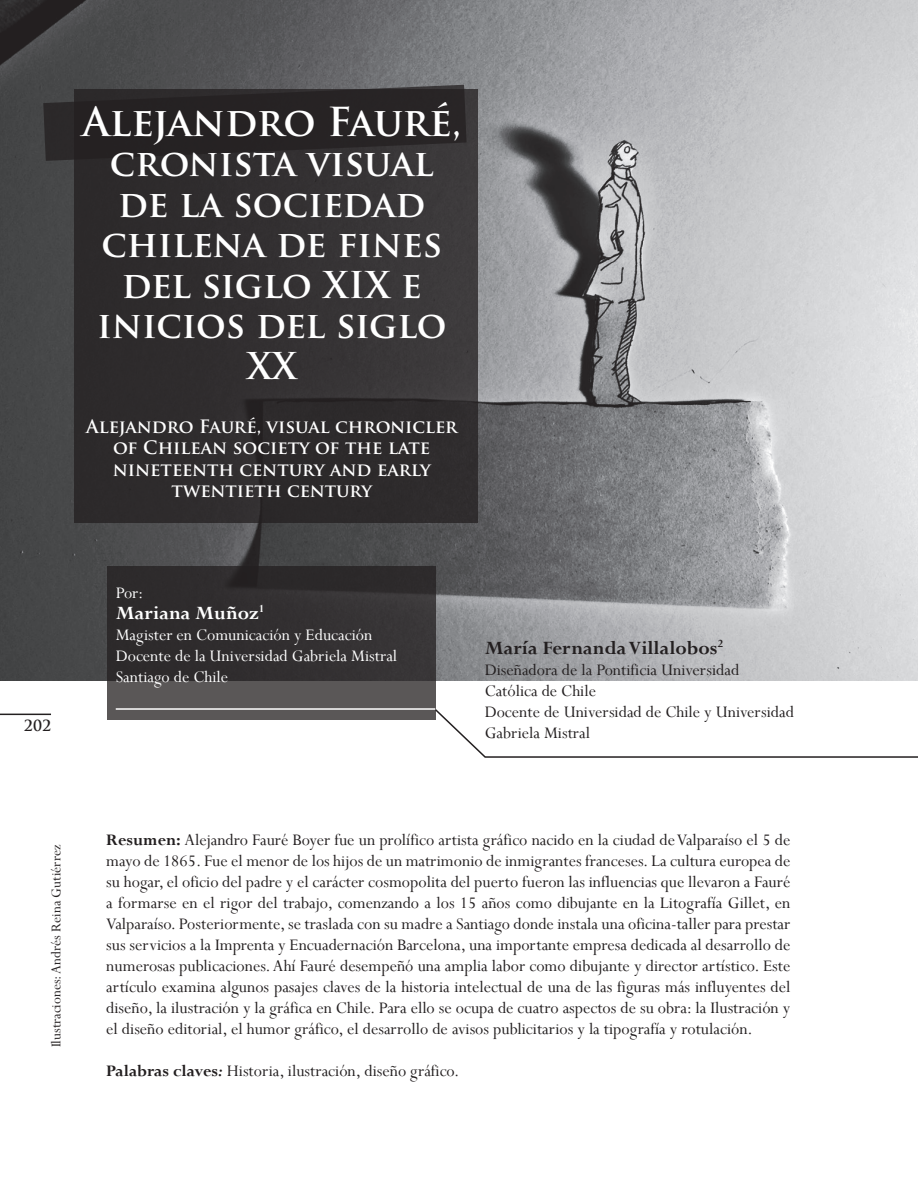
<style>
.page{position:relative;width:918px;height:1188px;background:#fff}
.page>*{position:absolute;margin:0;border:0;box-sizing:border-box;transform-origin:0 0}
.t1{font:700 39px "Trajan Pro";letter-spacing:-.005em;color:#fff}
.t2{font:700 36px/40.5px "Trajan Pro";color:#fff;text-align:center}
.t3{font:700 21px "Perpetua";color:#231f20}
.t4{font:700 21px "Perpetua";color:#fff}
.t5{font:18px/21px "Perpetua";color:#231f20}
.t6{font:700 18px/21.6px "Trajan Pro";color:#fff;text-align:center}
.t7{font:18px "Perpetua";color:#fff}
.cuerpos_de_textos{font:15px "Perpetua";color:#231f20}
.cuerpos_de_textos-2{font:700 15px "Trajan Pro";color:#231f20}
.s1{font-size:36px}
.s2{font-weight:700}
.s3{font-weight:700;font-style:italic}
</style>
<div class="page">
<hr style="left:0;top:714px;width:51px;height:1px;background:#231f20">
<img style="left:0;top:0;width:918px;height:680px">
<div style="left:74px;top:89px;width:404px;height:434px;background:linear-gradient(to right,#2b2829,#383637)"></div>
<svg style="left:43px;top:85px;width:424px;height:76px;background:#2c282a"></svg>
<svg style="left:107px;top:566px;width:329px;height:154px;background:#3a3839"></svg>
<svg style="left:433px;top:708px;width:485px;height:50px"></svg>
<hr style="left:116px;top:708px;width:319px;height:2px;background:#fff">
<p class="t1" style="left:83px;top:97px;width:380px">Alejandro Fauré<span class="s1">,</span></p>
<p class="t2" style="left:97px;top:143px;width:351px">cronista visual de la sociedad chilena de fines del siglo XIX e inicios del siglo<br>XX</p>
<p class="t6" style="left:86px;top:415px;width:373px">Alejandro Fauré, visual chronicler of Chilean society of the late nineteenth century and early twentieth century</p>
<p class="cuerpos_de_textos-2" style="left:24px;top:717px;width:29px">202</p>
<p class="t7" style="left:116px;top:582px;width:29px">Por:</p>
<p class="t4" style="left:116px;top:600px;width:150px">Mariana Muñoz<sup>1</sup></p>
<p class="t7" style="left:116px;top:624px;width:258px">Magister en Comunicación y Educación</p>
<p class="t7" style="left:116px;top:645px;width:283px">Docente de la Universidad Gabriela Mistral</p>
<p class="t7" style="left:116px;top:666px;width:114px">Santiago de Chile</p>
<p class="t3" style="left:485px;top:635px;width:240px">María Fernanda Villalobos<sup>2</sup></p>
<p class="t5" style="left:485px;top:659px;width:256px">Diseñadora de la Pontificia Universidad<br>Católica de Chile</p>
<p class="t5" style="left:485px;top:701px;width:311px">Docente de Universidad de Chile y Universidad<br>Gabriela Mistral</p>
<p class="cuerpos_de_textos" style="left:47px;top:1047px;width:204px;rotate:-90deg">Ilustraciones: Andrés Reina Gutiérrez</p>
<p class="t5" style="left:106px;top:829px;width:686px;text-align:justify"><span class="s2">Resumen:</span> Alejandro Fauré Boyer fue un prolífico artista gráfico nacido en la ciudad de Valparaíso el 5 de mayo de 1865. Fue el menor de los hijos de un matrimonio de inmigrantes franceses. La cultura europea de su hogar, el oficio del padre y el carácter cosmopolita del puerto fueron las influencias que llevaron a Fauré a formarse en el rigor del trabajo, comenzando a los 15 años como dibujante en la Litografía Gillet, en Valparaíso. Posteriormente, se traslada con su madre a Santiago donde instala una oficina-taller para prestar sus servicios a la Imprenta y Encuadernación Barcelona, una importante empresa dedicada al desarrollo de numerosas publicaciones. Ahí Fauré desempeñó una amplia labor como dibujante y director artístico. Este artículo examina algunos pasajes claves de la historia intelectual de una de las figuras más influyentes del diseño, la ilustración y la gráfica en Chile. Para ello se ocupa de cuatro aspectos de su obra: la Ilustración y el diseño editorial, el humor gráfico, el desarrollo de avisos publicitarios y la tipografía y rotulación.</p>
<p class="t5" style="left:106px;top:1060px;width:354px"><span class="s2">Palabras claves</span><span class="s3">:</span> Historia, ilustración, diseño gráfico.</p>
</div>
